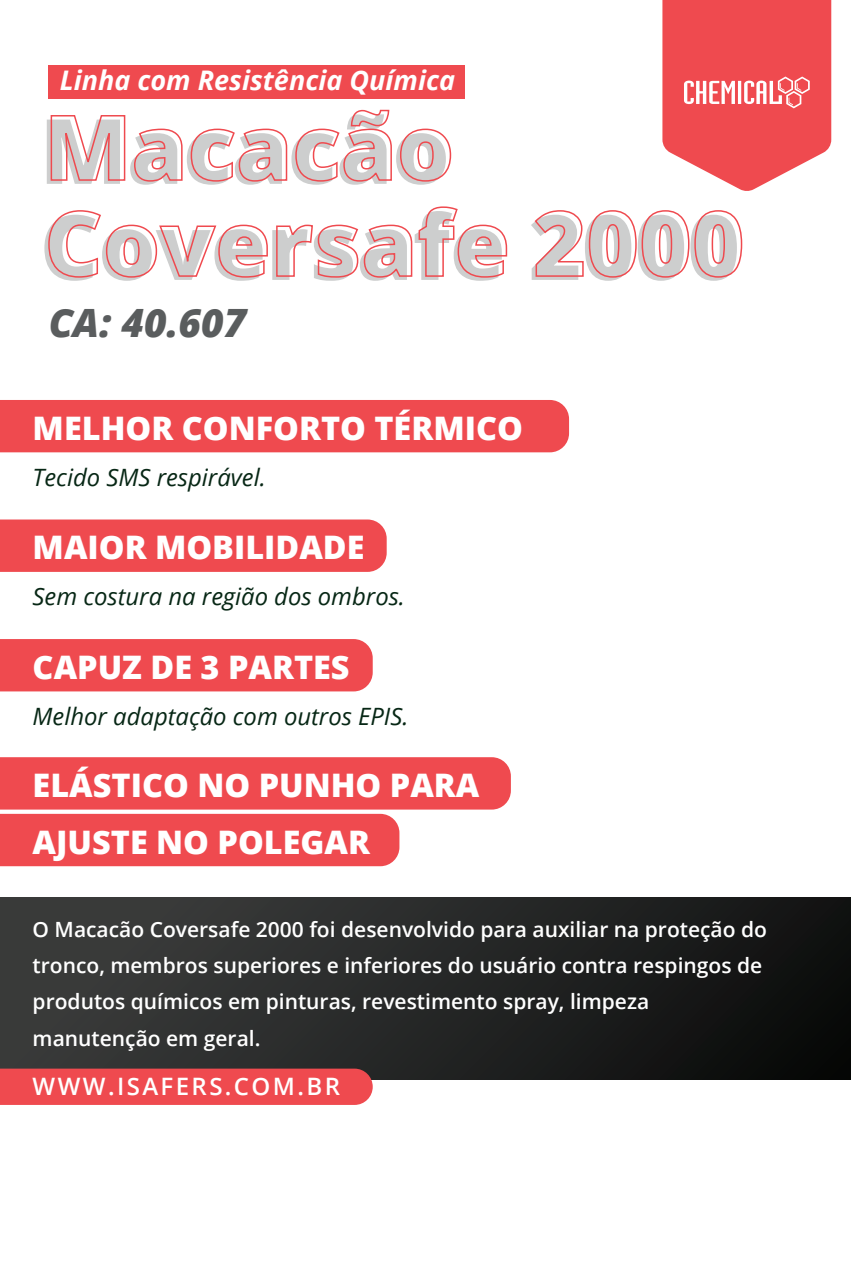
<style>
.page{position:relative;width:851px;height:1276px;background:#fff}
.page>*{position:absolute;margin:0;border:0;box-sizing:border-box;transform-origin:0 0}
.t1{font:800 90px/96px "Open Sans";color:#cdcece}
.t2{font:italic 800 39px "Open Sans";color:#5a5d5e}
.t3{font:800 32.4px/57px "Open Sans";color:#fff}
.t4{font:italic 700 27px "Open Sans";color:#fff}
.t5{font:italic 24px "Open Sans";color:#072715}
.t6{font:600 24px "Open Sans";letter-spacing:.1em;color:#fff}
.t7{font:600 21px/36px "Open Sans";color:#fff}
</style>
<div class="page">
<svg style="left:50px;top:115px;width:76px;height:66px"></svg>
<svg style="left:134px;top:128px;width:49px;height:54px"></svg>
<svg style="left:190px;top:128px;width:98px;height:54px"></svg>
<svg style="left:295px;top:109px;width:97px;height:73px"></svg>
<svg style="left:400px;top:128px;width:52px;height:54px"></svg>
<svg style="left:48px;top:210px;width:220px;height:68px"></svg>
<svg style="left:276px;top:206px;width:232px;height:72px"></svg>
<svg style="left:534px;top:210px;width:209px;height:68px"></svg>
<div style="left:48px;top:65px;width:416px;height:34px;background:#ef4a4f"></div>
<div style="left:0;top:519px;width:386px;height:53px;background:#ef4a4f"></div>
<svg style="left:662px;top:0;width:169px;height:191px;background:#f16569"></svg>
<div style="left:0;top:897px;width:850px;height:183px;background:linear-gradient(to right,#3e3f3f,#0d0e0e)"></div>
<div style="left:0;top:1068px;width:372px;height:37px;background:#ef4a4f"></div>
<div style="left:0;top:400px;width:569px;height:52px;background:#ef4a4f"></div>
<div style="left:0;top:639px;width:372px;height:52px;background:#ef4a4f"></div>
<svg style="left:0;top:757px;width:511px;height:109px;background:#f16569"></svg>
<p class="t4" style="left:60px;top:61px;width:397px">Linha com Resistência Química</p>
<h1 class="t1" style="left:40px;top:98px;width:701px">Macacão<br>Coversafe 2000</h1>
<h2 class="t2" style="left:48px;top:293px;width:200px">CA: 40.607</h2>
<h3 class="t3" style="left:33px;top:398px;width:491px">MELHOR CONFORTO TÉRMICO</h3>
<p class="t5" style="left:33px;top:461px;width:235px">Tecido SMS respirável.</p>
<h3 class="t3" style="left:33px;top:517px;width:333px">MAIOR MOBILIDADE</h3>
<p class="t5" style="left:33px;top:580px;width:374px">Sem costura na região dos ombros.</p>
<h3 class="t3" style="left:33px;top:637px;width:318px">CAPUZ DE 3 PARTES</h3>
<p class="t5" style="left:33px;top:699px;width:377px">Melhor adaptação com outros EPIS.</p>
<h3 class="t3" style="left:33px;top:755px;width:448px">ELÁSTICO NO PUNHO PARA<br>AJUSTE NO POLEGAR</h3>
<p class="t7" style="left:33px;top:911px;width:735px">O Macacão Coversafe 2000 foi desenvolvido para auxiliar na proteção do tronco, membros superiores e inferiores do usuário contra respingos de produtos químicos em pinturas, revestimento spray, limpeza manutenção em geral.</p>
<p class="t6" style="left:33px;top:1070px;width:309px">WWW.ISAFERS.COM.BR</p>
</div>
